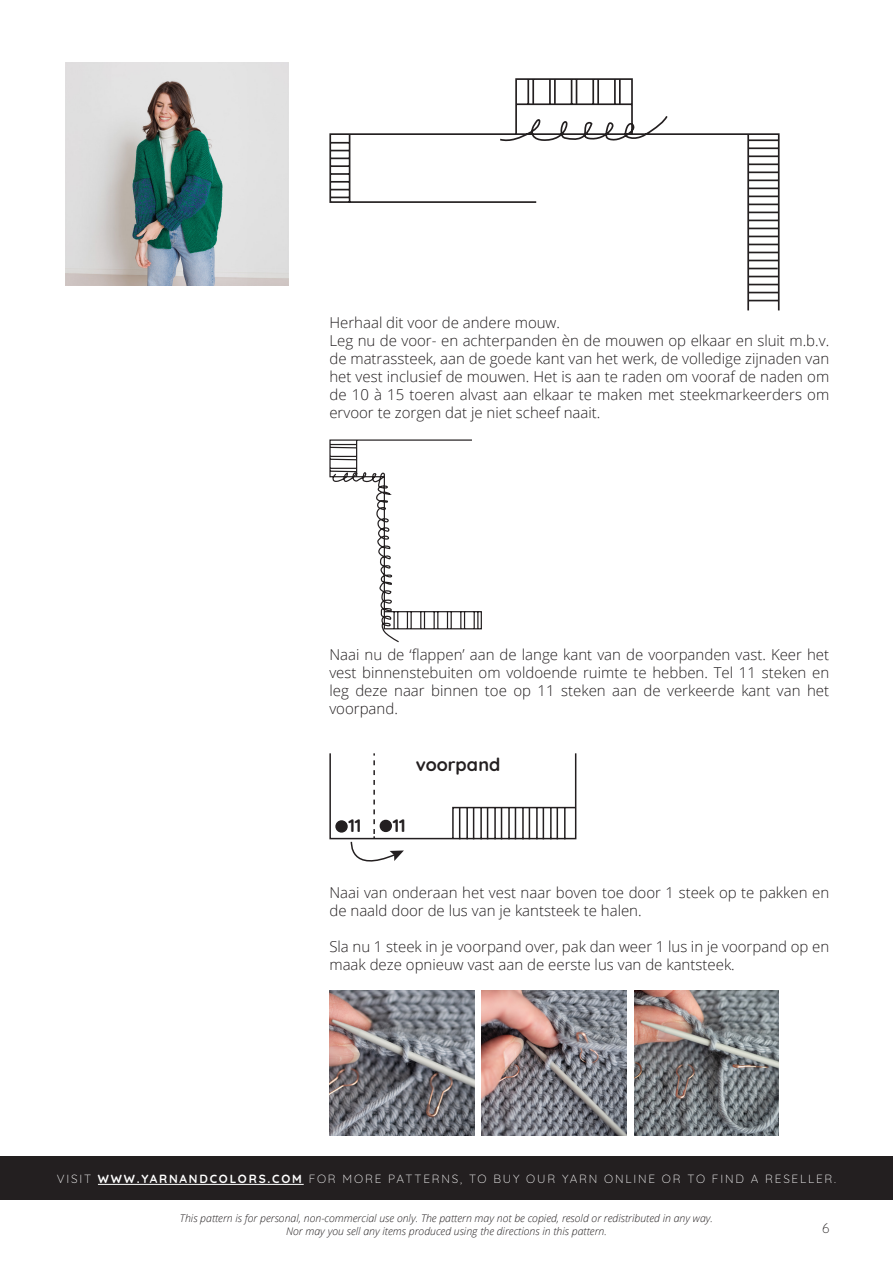
<style>
.page{position:relative;width:893px;height:1263px;background:#fff}
.page>*{position:absolute;margin:0;border:0;box-sizing:border-box;transform-origin:0 0}
.t1{font:700 18px "Quicksand";color:#231f20}
.t2{font:300 15px/18px "Open Sans";color:#231f20;text-align:justify}
.t3{font:300 13.5px "Quicksand";color:#231f20}
.t4{font:300 11.85px "Quicksand";letter-spacing:.15em;color:#fff}
.t5{font:italic 300 10.5px/12.6px "Open Sans";color:#231f20;text-align:center}
.s1{font-weight:700}
</style>
<div class="page">
<div style="left:0;top:1156px;width:893px;height:43px;background:#231f20"></div>
<hr style="left:98px;top:1184px;width:206px;height:1px;background:#fff">
<img style="left:66px;top:63px;width:223px;height:223px">
<svg style="left:329px;top:78px;width:451px;height:233px"></svg>
<svg style="left:329px;top:439px;width:153px;height:204px"></svg>
<svg style="left:329px;top:753px;width:248px;height:109px"></svg>
<img style="left:329px;top:990px;width:145px;height:145px">
<img style="left:482px;top:990px;width:144px;height:145px">
<img style="left:634px;top:990px;width:145px;height:145px">
<p class="t2" style="left:329px;top:314px;width:232px">Herhaal dit voor de andere mouw.</p>
<p class="t2" style="left:329px;top:332px;width:501px">Leg nu de voor- en achterpanden èn de mouwen op elkaar en sluit m.b.v. de matrassteek, aan de goede kant van het werk, de volledige zijnaden van het vest inclusief de mouwen. Het is aan te raden om vooraf de naden om de 10 à 15 toeren alvast aan elkaar te maken met steekmarkeerders om ervoor te zorgen dat je niet scheef naait.</p>
<p class="t2" style="left:329px;top:645px;width:501px">Naai nu de ‘flappen’ aan de lange kant van de voorpanden vast. Keer het vest binnenstebuiten om voldoende ruimte te hebben. Tel 11 steken en leg deze naar binnen toe op 11 steken aan de verkeerde kant van het voorpand.</p>
<p class="t1" style="left:416px;top:749px;width:86px">voorpand</p>
<p class="t1" style="left:348px;top:811px;width:15px">11</p>
<p class="t1" style="left:393px;top:810px;width:15px">11</p>
<p class="t2" style="left:329px;top:883px;width:501px">Naai van onderaan het vest naar boven toe door 1 steek op te pakken en de naald door de lus van je kantsteek te halen.</p>
<p class="t2" style="left:329px;top:937px;width:501px">Sla nu 1 steek in je voorpand over, pak dan weer 1 lus in je voorpand op en maak deze opnieuw vast aan de eerste lus van de kantsteek.</p>
<p class="t4" style="left:57px;top:1170px;width:781px">VISIT <span class="s1">WWW.YARNANDCOLORS.COM</span> FOR MORE PATTERNS, TO BUY OUR YARN ONLINE OR TO FIND A RESELLER.</p>
<p class="t5" style="left:180px;top:1211px;width:534px">This pattern is for personal, non-commercial use only. The pattern may not be copied, resold or redistributed in any way.<br>Nor may you sell any items produced using the directions in this pattern.</p>
<p class="t3" style="left:822px;top:1217px;width:9px">6</p>
</div>
